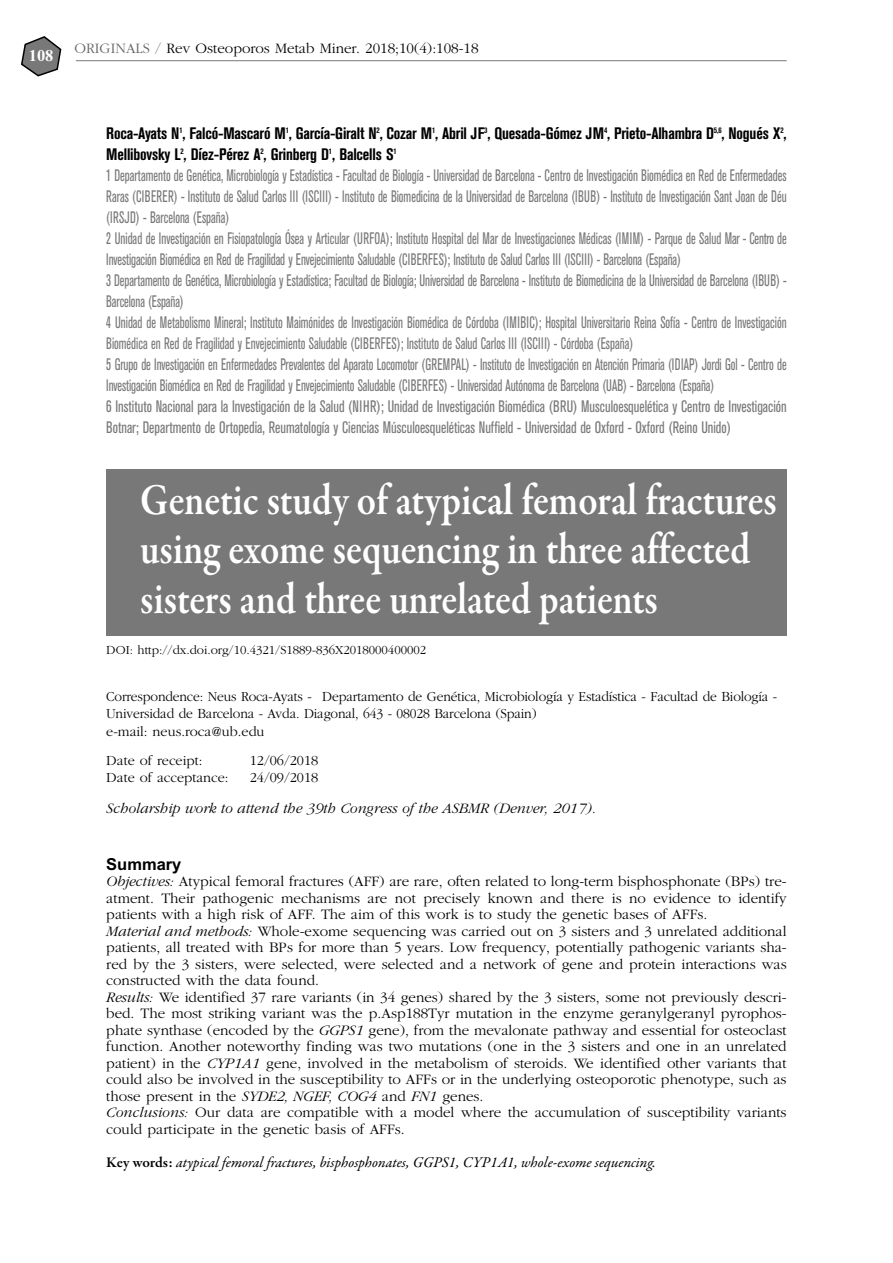
<style>
.page{position:relative;width:893px;height:1263px;background:#fff}
.page>*{position:absolute;margin:0;border:0;box-sizing:border-box;transform-origin:0 0}
.t1{font:600 45px/49.5px "Garamond Premr Pro";letter-spacing:-.005em;color:#fff;scale:.85 1}
.t2{font:condensed 16.5px/21px "Akzidenz Grotesk BE";color:#787878;scale:.8 1}
.t3{font:700 16.5px "Arial";color:#000}
.t4{font:700 16.5px "Times New Roman";color:#fff}
.t5{font:300 15px/16.5px "Garamond";color:#000}
.t6{font:italic 15px "Garamond Premr Pro";color:#000}
.t7{font:italic 300 15px "Garamond";color:#000}
.t8{font:300 14.25px/17.1px "Garamond";letter-spacing:-.01em;color:#000;scale:.95 1}
.t9{font:300 14.25px "Garamond";letter-spacing:-.01em;color:#000}
.t10{font:300 12.75px "Garamond";color:#000}
.s1{color:#666}
.s2{font-weight:700;color:#000}
.s3{font-style:italic}
.s4{font-weight:600;font-style:normal}
</style>
<div class="page">
<hr style="left:76px;top:60px;width:711px;height:1px;background:#787878">
<svg style="left:21px;top:36px;width:40px;height:40px"></svg>
<div style="left:106px;top:469px;width:681px;height:167px;background:#787878"></div>
<p class="t4" style="left:29px;top:46px;width:26px">108</p>
<p class="t5" style="left:74px;top:41px;width:406px"><span class="s1">ORIGINALS /</span> Rev Osteoporos Metab Miner. 2018;10(4):108-18</p>
<p class="t2" style="left:106px;top:124px;width:852px"><span class="s2">Roca-Ayats N</span><sup>1</sup><span class="s2">, Falcó-Mascaró M</span><sup>1</sup><span class="s2">, García-Giralt N</span><sup>2</sup><span class="s2">, Cozar M</span><sup>1</sup><span class="s2">, Abril JF</span><sup>3</sup><span class="s2">, Quesada-Gómez JM</span><sup>4</sup><span class="s2">, Prieto-Alhambra D</span><sup>5,6</sup><span class="s2">, Nogués X</span><sup>2</sup><span class="s2">, Mellibovsky L</span><sup>2</sup><span class="s2">, Díez-Pérez A</span><sup>2</sup><span class="s2">, Grinberg D</span><sup>1</sup><span class="s2">, Balcells S</span><sup>1<br></sup>1 Departamento de Genética, Microbiología y Estadística - Facultad de Biología - Universidad de Barcelona - Centro de Investigación Biomédica en Red de Enfermedades Raras (CIBERER) - Instituto de Salud Carlos III (ISCIII) - Instituto de Biomedicina de la Universidad de Barcelona (IBUB) - Instituto de Investigación Sant Joan de Déu (IRSJD) - Barcelona (España)<br>2 Unidad de Investigación en Fisiopatología Ósea y Articular (URFOA); Instituto Hospital del Mar de Investigaciones Médicas (IMIM) - Parque de Salud Mar - Centro de Investigación Biomédica en Red de Fragilidad y Envejecimiento Saludable (CIBERFES); Instituto de Salud Carlos III (ISCIII) - Barcelona (España)<br>3 Departamento de Genética, Microbiología y Estadística; Facultad de Biología; Universidad de Barcelona - Instituto de Biomedicina de la Universidad de Barcelona (IBUB) - Barcelona (España)<br>4 Unidad de Metabolismo Mineral; Instituto Maimónides de Investigación Biomédica de Córdoba (IMIBIC); Hospital Universitario Reina Sofía - Centro de Investigación Biomédica en Red de Fragilidad y Envejecimiento Saludable (CIBERFES); Instituto de Salud Carlos III (ISCIII) - Córdoba (España)<br>5 Grupo de Investigación en Enfermedades Prevalentes del Aparato Locomotor (GREMPAL) - Instituto de Investigación en Atención Primaria (IDIAP) Jordi Gol - Centro de Investigación Biomédica en Red de Fragilidad y Envejecimiento Saludable (CIBERFES) - Universidad Autónoma de Barcelona (UAB) - Barcelona (España)<br>6 Instituto Nacional para la Investigación de la Salud (NIHR); Unidad de Investigación Biomédica (BRU) Musculoesquelética y Centro de Investigación Botnar; Departmento de Ortopedia, Reumatología y Ciencias Músculoesqueléticas Nuffield - Universidad de Oxford - Oxford (Reino Unido)</p>
<h1 class="t1" style="left:140px;top:479px;width:750px">Genetic study of atypical femoral fractures using exome sequencing in three affected sisters and three unrelated patients</h1>
<p class="t10" style="left:106px;top:645px;width:321px">DOI: http://dx.doi.org/10.4321/S1889-836X2018000400002</p>
<p class="t8" style="left:106px;top:689px;width:708px">Correspondence: Neus Roca-Ayats - Departamento de Genética, Microbiología y Estadística - Facultad de Biología -<br>Universidad de Barcelona - Avda. Diagonal, 643 - 08028 Barcelona (Spain)<br>e-mail: neus.roca@ub.edu</p>
<p class="t9" style="left:106px;top:755px;width:98px">Date of receipt:</p>
<p class="t9" style="left:250px;top:755px;width:70px">12/06/2018</p>
<p class="t9" style="left:106px;top:772px;width:124px">Date of acceptance:</p>
<p class="t9" style="left:250px;top:772px;width:70px">24/09/2018</p>
<p class="t7" style="left:106px;top:802px;width:491px">Scholarship work to attend the 39th Congress of the ASBMR (Denver, 2017).</p>
<p class="t3" style="left:106px;top:858px;width:77px">Summary</p>
<p class="t5" style="left:106px;top:874px;width:682px"><span class="s3">Objectives:</span> Atypical femoral fractures (AFF) are rare, often related to long-term bisphosphonate (BPs) tre&shy;atment. Their pathogenic mechanisms are not precisely known and there is no evidence to identify patients with a high risk of AFF. The aim of this work is to study the genetic bases of AFFs.<br><span class="s3">Material and methods:</span> Whole-exome sequencing was carried out on 3 sisters and 3 unrelated additional patients, all treated with BPs for more than 5 years. Low frequency, potentially pathogenic variants sha&shy;red by the 3 sisters, were selected, were selected and a network of gene and protein interactions was constructed with the data found.<br><span class="s3">Results:</span> We identified 37 rare variants (in 34 genes) shared by the 3 sisters, some not previously descri&shy;bed. The most striking variant was the p.Asp188Tyr mutation in the enzyme geranylgeranyl pyrophos&shy;phate synthase (encoded by the <span class="s3">GGPS1</span> gene), from the mevalonate pathway and essential for osteoclast function. Another noteworthy finding was two mutations (one in the 3 sisters and one in an unrelated patient) in the <span class="s3">CYP1A1</span> gene, involved in the metabolism of steroids. We identified other variants that could also be involved in the susceptibility to AFFs or in the underlying osteoporotic phenotype, such as those present in the <span class="s3">SYDE2, NGEF, COG4</span> and <span class="s3">FN1</span> genes.<br><span class="s3">Conclusions:</span> Our data are compatible with a model where the accumulation of susceptibility variants could participate in the genetic basis of AFFs.</p>
<p class="t6" style="left:106px;top:1156px;width:551px"><span class="s4">Key words:</span> atypical femoral fractures, bisphosphonates, GGPS1, CYP1A1, whole-exome sequencing.</p>
</div>
